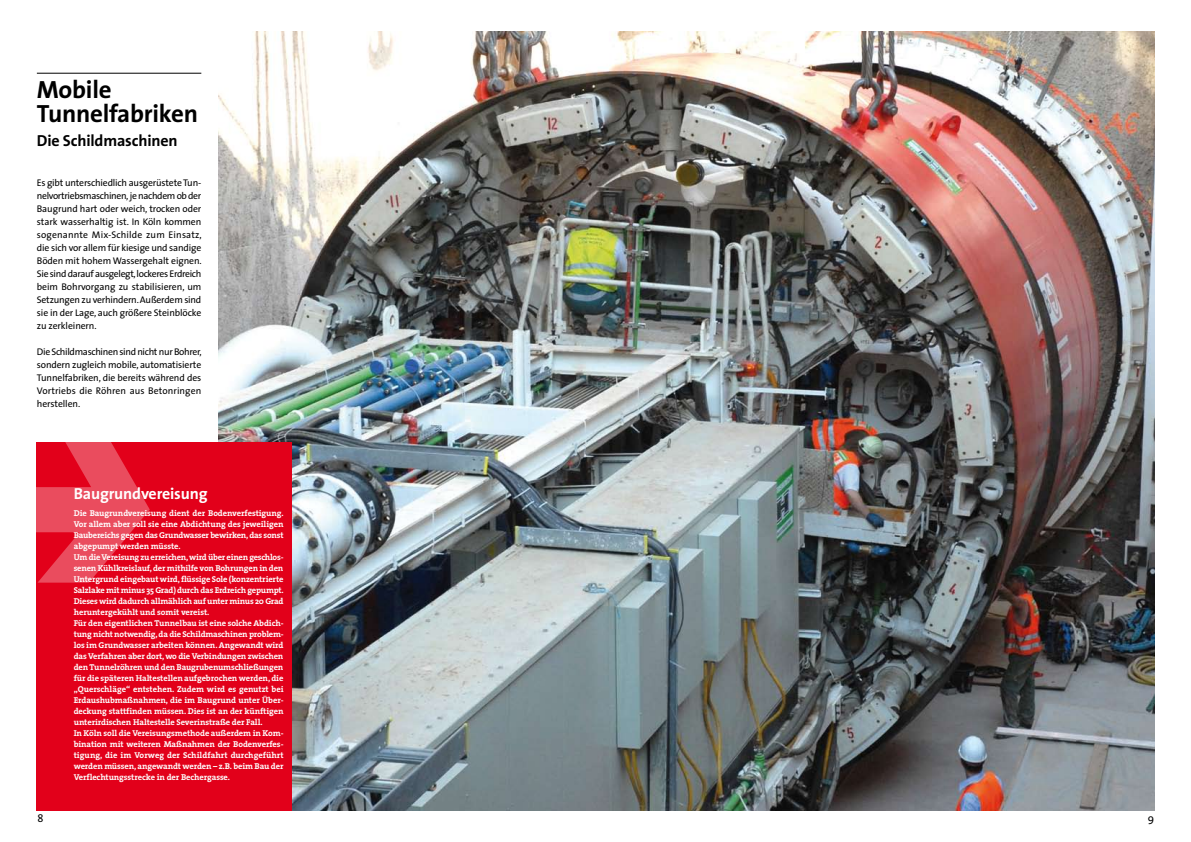
<style>
.page{position:relative;width:1191px;height:842px;background:#fff}
.page>*{position:absolute;margin:0;border:0;box-sizing:border-box;transform-origin:0 0}
.t1{font:700 25px/24px "The Sans";letter-spacing:-.01em;color:#000}
.t2{font:700 16px "The Sans";letter-spacing:-.01em;color:#000}
.t3{font:700 16px "The Sans";letter-spacing:-.01em;color:#fff}
.t4{font:9.7px/13px "The Sans";letter-spacing:-.01em;color:#000;text-align:justify}
.t5{font:700 8.5px/11px "The Serif";letter-spacing:-.01em;color:#fff}
</style>
<div class="page">
<img style="left:218px;top:31px;width:936px;height:780px">
<div style="left:37px;top:442px;width:255px;height:369px;background:#e2001a"></div>
<svg style="left:36px;top:442px;width:114px;height:141px"></svg>
<hr style="left:37px;top:73px;width:164px;height:1px;background:#000">
<h1 class="t1" style="left:37px;top:77px;width:163px">Mobile<br>Tunnelfabriken</h1>
<h2 class="t2" style="left:37px;top:127px;width:142px">Die Schildmaschinen</h2>
<p class="t4" style="left:37px;top:176px;width:166px">Es gibt unterschiedlich ausgerüsteteTun&shy;nelvortriebsmaschinen, je nachdem ob der Baugrund hart oder weich, trocken oder stark wasserhaltig ist. In Köln kommen sogenannte Mix-Schilde zum Einsatz, die sich vor allem für kiesige und sandige Böden mit hohem Wassergehalt eignen.<br>Sie sind darauf ausgelegt,lockeres Erdreich beim Bohrvorgang zu stabilisieren, um Setzungen zu verhindern.Außerdem sind sie in der Lage, auch größere Steinblöcke zu zerkleinern.</p>
<p class="t4" style="left:37px;top:345px;width:166px">Die Schildmaschinen sind nicht nur Bohrer, sondern zugleich mobile,automatisierte Tunnelfabriken, die bereits während des Vortriebs die Röhren aus Betonringen herstellen.</p>
<h2 class="t3" style="left:74px;top:480px;width:135px">Baugrundvereisung</h2>
<p class="t5" style="left:74px;top:507px;width:212px">Die Baugrundvereisung dient der Bodenverfestigung.<br>Vor allem aber soll sie eine Abdichtung des jeweiligen Baubereichs gegen das Grundwasser bewirken, das sonst abgepumpt werden müsste.<br>Um die Vereisung zu erreichen, wird über einen geschlos&shy;senen Kühlkreislauf, der mithilfe von Bohrungen in den Untergrund eingebaut wird, flüssige Sole (konzentrierte Salzlake mit minus 35 Grad) durch das Erdreich gepumpt.<br>Dieses wird dadurch allmählich auf unter minus 20 Grad heruntergekühlt und somit vereist.<br>Für den eigentlichen Tunnelbau ist eine solche Abdich&shy;tung nicht notwendig, da die Schildmaschinen problem&shy;los im Grundwasser arbeiten können. Angewandt wird das Verfahren aber dort, wo die Verbindungen zwischen den Tunnelröhren und den Baugrubenumschließungen für die späteren Haltestellen aufgebrochen werden, die „Querschläge“ entstehen. Zudem wird es genutzt bei Erdaushubmaßnahmen, die im Baugrund unter Über&shy;deckung stattfinden müssen. Dies ist an der künftigen unterirdischen Haltestelle Severinstraße der Fall.<br>In Köln soll die Vereisungsmethode außerdem in Kom&shy;bination mit weiteren Maßnahmen der Bodenverfes&shy;tigung, die im Vorweg der Schildfahrt durchgeführt werden müssen, angewandt werden – z.B. beim Bau der Verflechtungsstrecke in der Bechergasse.</p>
</div>
